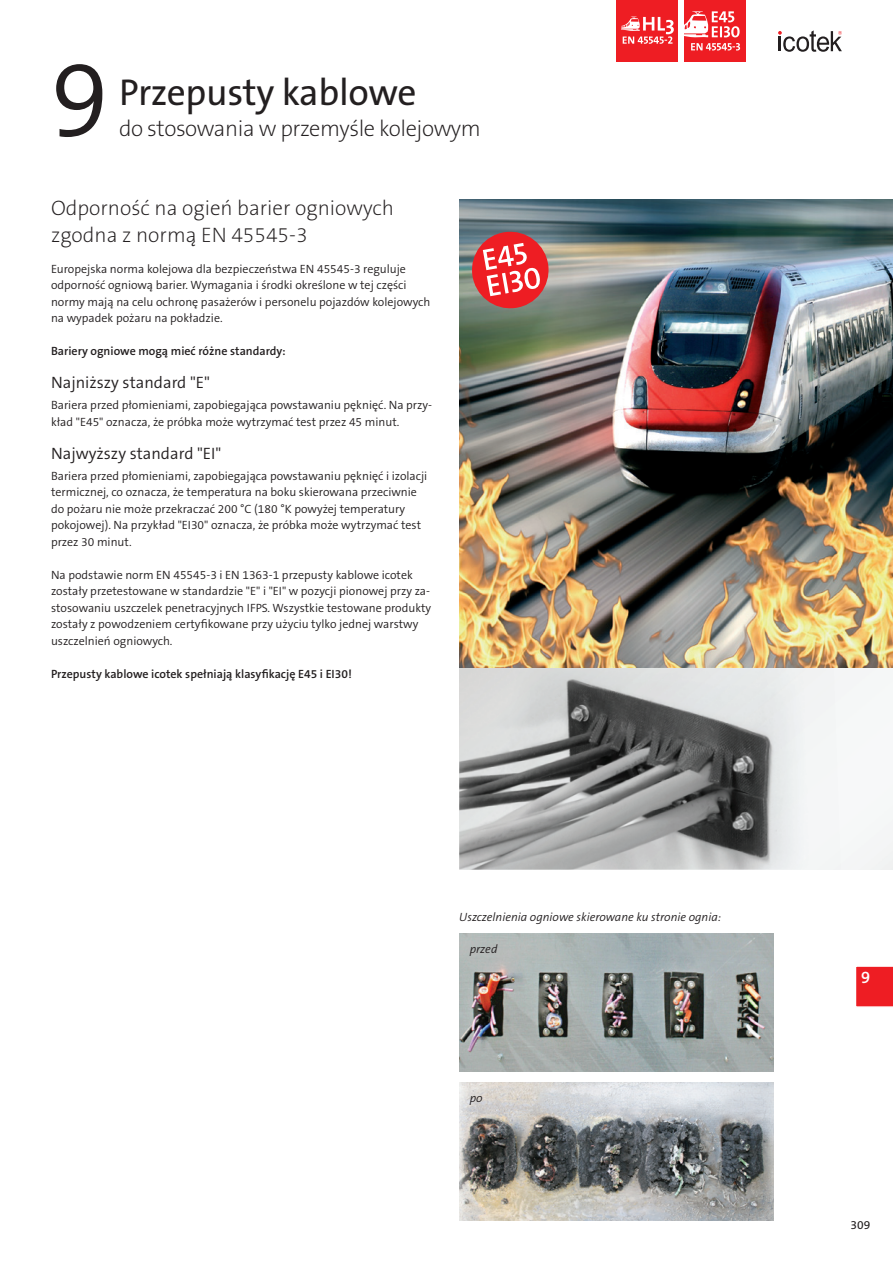
<style>
.page{position:relative;width:893px;height:1263px;background:#fff}
.page>*{position:absolute;margin:0;border:0;box-sizing:border-box;transform-origin:0 0}
.t1{font:300 105px "The Sans B W4";color:#231f20}
.t2{font:37.5px "The Sans B W5 Plain";letter-spacing:-.01em;color:#231f20}
.t3{font:200 22.5px "The Sans B W2";letter-spacing:-.02em;color:#231f20}
.t4{font:200 21px/27px "The Sans B W2";color:#231f20}
.t5{font:300 16.5px "The Sans B W4";color:#231f20}
.t6{font:600 16.5px "The Sans B W6";color:#fff}
.t7{font:300 12px/16.5px "The Sans B W4";color:#231f20}
.t8{font:600 12px "The Sans B W6";color:#231f20}
.t9{font:italic 300 12px "The Sans B W4";color:#231f20}
.t10{font:12px "The Sans B W5 Plain";color:#231f20}
</style>
<div class="page">
<svg style="left:778px;top:30px;width:64px;height:22px"></svg>
<svg style="left:856px;top:966px;width:37px;height:41px"></svg>
<div style="left:861px;top:971px;width:23px;height:16px;background:#ee1d23"></div>
<img style="left:459px;top:200px;width:434px;height:670px">
<img style="left:459px;top:668px;width:382px;height:202px">
<img style="left:459px;top:1082px;width:315px;height:139px">
<img style="left:459px;top:934px;width:315px;height:138px">
<div style="left:685px;top:0;width:61px;height:62px;background:#ee1d23"></div>
<svg style="left:685px;top:11px;width:55px;height:40px"></svg>
<div style="left:617px;top:0;width:61px;height:62px;background:#ee1d23"></div>
<svg style="left:621px;top:17px;width:53px;height:27px"></svg>
<svg style="left:470px;top:229px;width:81px;height:82px;background:#cc5b5d"></svg>
<h1 class="t1" style="left:51px;top:33px;width:59px">9</h1>
<h2 class="t2" style="left:119px;top:68px;width:299px">Przepusty kablowe</h2>
<h3 class="t3" style="left:119px;top:114px;width:363px">do stosowania w przemyśle kolejowym</h3>
<h3 class="t4" style="left:51px;top:195px;width:344px">Odporność na ogień barier ogniowych zgodna z normą EN 45545-3</h3>
<p class="t7" style="left:51px;top:260px;width:381px">Europejska norma kolejowa dla bezpieczeństwa EN 45545-3 reguluje odporność ogniową barier. Wymagania i środki określone w tej części normy mają na celu ochronę pasażerów i personelu pojazdów kolejowych na wypadek pożaru na pokładzie.</p>
<p class="t8" style="left:51px;top:343px;width:236px">Bariery ogniowe mogą mieć różne standardy:</p>
<h3 class="t5" style="left:51px;top:372px;width:160px">Najniższy standard "E"</h3>
<p class="t7" style="left:51px;top:397px;width:382px">Bariera przed płomieniami, zapobiegająca powstawaniu pęknięć. Na przy&shy;kład "E45" oznacza, że próbka może wytrzymać test przez 45 minut.</p>
<h3 class="t5" style="left:51px;top:442px;width:172px">Najwyższy standard "EI"</h3>
<p class="t7" style="left:51px;top:467px;width:378px">Bariera przed płomieniami, zapobiegająca powstawaniu pęknięć i izolacji termicznej, co oznacza, że temperatura na boku skierowana przeciwnie do pożaru nie może przekraczać 200 °C (180 °K powyżej temperatury pokojowej). Na przykład "EI30" oznacza, że próbka może wytrzymać test przez 30 minut.</p>
<p class="t7" style="left:51px;top:566px;width:382px">Na podstawie norm EN 45545-3 i EN 1363-1 przepusty kablowe icotek zostały przetestowane w standardzie "E" i "EI" w pozycji pionowej przy za&shy;stosowaniu uszczelek penetracyjnych IFPS. Wszystkie testowane produkty zostały z powodzeniem certyfikowane przy użyciu tylko jednej warstwy uszczelnień ogniowych.</p>
<p class="t8" style="left:51px;top:666px;width:302px">Przepusty kablowe icotek spełniają klasyfikację E45 i EI30!</p>
<p class="t9" style="left:459px;top:910px;width:263px">Uszczelnienia ogniowe skierowane ku stronie ognia:</p>
<p class="t9" style="left:470px;top:942px;width:29px">przed</p>
<p class="t9" style="left:470px;top:1091px;width:14px">po</p>
<h3 class="t6" style="left:861px;top:967px;width:11px">9</h3>
<p class="t10" style="left:850px;top:1217px;width:21px">309</p>
</div>
